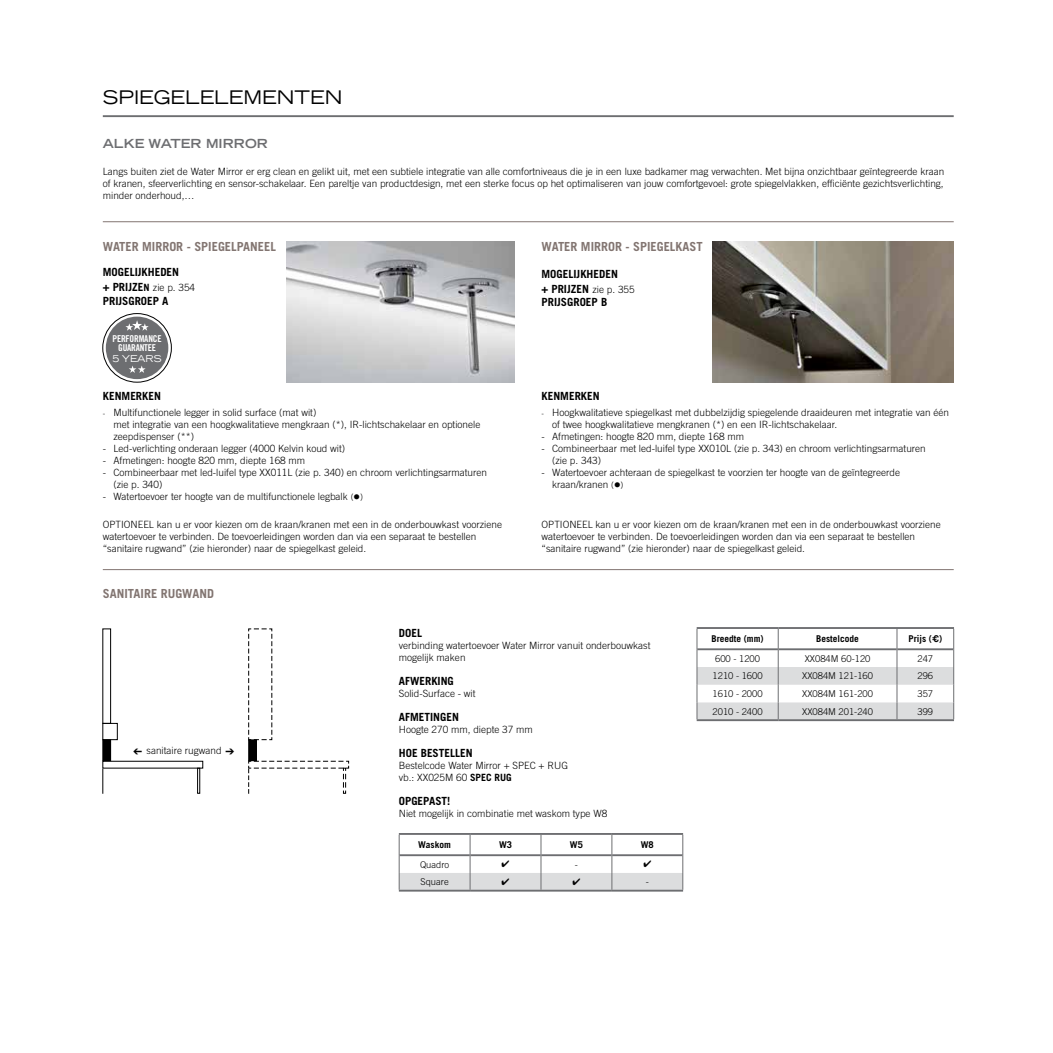
<style>
.page{position:relative;width:1053px;height:1053px;background:#fff}
.page>*{position:absolute;margin:0;border:0;box-sizing:border-box;transform-origin:0 0}
.t1{font:expanded 18.75px "Trade Gothic LH";color:#000}
.t2{font:700 12.5px "Trade Gothic";color:#827571}
.t3{font:700 expanded 12.5px "Trade Gothic LH";color:#6d6e71}
.t4{font:700 11.25px/15px "Trade Gothic";color:#000}
.t5{font:300 10px/12px "Trade Gothic";color:#000}
.t6{font:9.5px/8.5px "Trade Gothic Bold Cond Twenty";letter-spacing:-.02em;color:#fff;text-align:center}
.t7{font:expanded 9.5px "Trade Gothic LH";letter-spacing:-.02em;color:#fff}
.t8{font:300 9.38px "Trade Gothic";color:#000}
.t9{font:700 9.38px "Trade Gothic";color:#000}
.s1{font-weight:700;font-size:11.25px}
.s2{font-weight:700}
.s3{font-size:7.5px}
.s4{font-size:8.75px}
.s5{font-weight:300;font-size:10px}
.s6{font-family:"Helvetica"}
</style>
<div class="page">
<hr style="left:103px;top:221px;width:850px;height:1px;background:#827571">
<hr style="left:103px;top:569px;width:850px;height:1px;background:#827571">
<hr style="left:103px;top:115px;width:850px;height:2px;background:#6d6e71">
<img style="left:286px;top:241px;width:228px;height:141px">
<img style="left:712px;top:241px;width:241px;height:141px">
<div style="left:102px;top:628px;width:9px;height:95px;border:1px solid #000"></div>
<div style="left:102px;top:723px;width:16px;height:17px;border:1px solid #000"></div>
<div style="left:197px;top:767px;width:3px;height:26px;border:1px solid #000"></div>
<div style="left:103px;top:739px;width:8px;height:21px;background:#000"></div>
<div style="left:102px;top:739px;width:9px;height:22px;border:1px solid #000"></div>
<svg style="left:102px;top:768px;width:1px;height:25px"></svg>
<svg style="left:248px;top:628px;width:25px;height:112px"></svg>
<div style="left:249px;top:739px;width:7px;height:21px;background:#000"></div>
<div style="left:248px;top:739px;width:9px;height:22px;border:1px solid #000"></div>
<svg style="left:248px;top:760px;width:101px;height:33px"></svg>
<hr style="left:696px;top:627px;width:82px;height:2px;background:#6d6e71">
<hr style="left:778px;top:627px;width:118px;height:2px;background:#6d6e71">
<hr style="left:896px;top:627px;width:57px;height:2px;background:#6d6e71">
<svg style="left:696px;top:629px;width:258px;height:91px"></svg>
<hr style="left:696px;top:719px;width:82px;height:2px;background:#6d6e71">
<hr style="left:778px;top:719px;width:118px;height:2px;background:#6d6e71">
<hr style="left:896px;top:719px;width:57px;height:2px;background:#6d6e71">
<hr style="left:399px;top:833px;width:71px;height:1px;background:#6d6e71">
<hr style="left:470px;top:833px;width:71px;height:1px;background:#6d6e71">
<hr style="left:541px;top:833px;width:71px;height:1px;background:#6d6e71">
<hr style="left:612px;top:833px;width:71px;height:1px;background:#6d6e71">
<hr style="left:399px;top:889px;width:71px;height:2px;background:#6d6e71">
<hr style="left:470px;top:889px;width:71px;height:2px;background:#6d6e71">
<hr style="left:541px;top:889px;width:71px;height:2px;background:#6d6e71">
<hr style="left:612px;top:889px;width:71px;height:2px;background:#6d6e71">
<div style="left:106px;top:316px;width:62px;height:63px;background:#6d6e71;border-radius:50%"></div>
<div style="left:102px;top:313px;width:70px;height:69px;border:1px solid #000;border-radius:50%"></div>
<svg style="left:129px;top:366px;width:17px;height:7px"></svg>
<svg style="left:125px;top:320px;width:24px;height:11px"></svg>
<svg style="left:399px;top:834px;width:284px;height:56px"></svg>
<h1 class="t1" style="left:103px;top:85px;width:241px">SPIEGELELEMENTEN</h1>
<p class="t3" style="left:103px;top:136px;width:167px">ALKE WATER MIRROR</p>
<p class="t5" style="left:103px;top:166px;width:843px;text-align:justify">Langs buiten ziet de Water Mirror er erg clean en gelikt uit, met een subtiele integratie van alle comfortniveaus die je in een luxe badkamer mag verwachten. Met bijna onzichtbaar geïntegreerde kraan of kranen, sfeerverlichting en sensor-schakelaar. Een pareltje van productdesign, met een sterke focus op het optimaliseren van jouw comfortgevoel: grote spiegelvlakken, efficiënte gezichtsverlichting, minder onderhoud,…</p>
<p class="t2" style="left:103px;top:238px;width:174px">WATER MIRROR - SPIEGELPANEEL</p>
<p class="t4" style="left:103px;top:264px;width:78px">MOGELIJKHEDEN</p>
<p class="t5" style="left:103px;top:281px;width:94px"><span class="s1">+ PRIJZE</span><span class="s2">N</span> zie p. 354</p>
<p class="t4" style="left:103px;top:293px;width:67px">PRIJSGROEP A</p>
<p class="t6" style="left:112px;top:334px;width:51px">PERFORMANCE<br>GUARANTEE</p>
<p class="t7" style="left:112px;top:352px;width:51px">5 YEARS</p>
<p class="t4" style="left:103px;top:389px;width:60px">KENMERKEN</p>
<p class="t5" style="left:113px;top:406px;width:368px;text-indent:-11px"><span class="s3">-</span> Multifunctionele legger in solid surface (mat wit)<br>met integratie van een hoogkwalitatieve mengkraan (*), IR-lichtschakelaar en optionele zeepdispenser (**)</p>
<p class="t5" style="left:103px;top:442px;width:244px">- Led-verlichting onderaan legger (4000 Kelvin koud wit)</p>
<p class="t5" style="left:103px;top:454px;width:204px">- Afmetingen: hoogte 820 mm, diepte 168 mm</p>
<p class="t5" style="left:113px;top:466px;width:375px;text-indent:-11px">- Combineerbaar met led-luifel type XX011L (zie p. 340) en chroom verlichtingsarmaturen (zie p. 340)</p>
<p class="t5" style="left:103px;top:490px;width:262px">- Watertoevoer ter hoogte van de multifunctionele legbalk <span class="s4">(</span>●<span class="s4">)</span></p>
<p class="t5" style="left:103px;top:518px;width:400px">OPTIONEEL kan u er voor kiezen om de kraan/kranen met een in de onderbouwkast voorziene watertoevoer te verbinden. De toevoerleidingen worden dan via een separaat te bestellen “sanitaire rugwand” (zie hieronder) naar de spiegelkast geleid.</p>
<p class="t2" style="left:103px;top:586px;width:113px">SANITAIRE RUGWAND</p>
<p class="t2" style="left:541px;top:238px;width:162px">WATER MIRROR - SPIEGELKAST</p>
<p class="t4" style="left:541px;top:266px;width:95px">MOGELIJKHEDEN<br>+ PRIJZEN <span class="s5">zie p. 355</span></p>
<p class="t4" style="left:541px;top:294px;width:67px">PRIJSGROEP B</p>
<p class="t4" style="left:541px;top:389px;width:60px">KENMERKEN</p>
<p class="t5" style="left:552px;top:406px;width:398px;text-indent:-11px"><span class="s3">-</span> Hoogkwalitatieve spiegelkast met dubbelzijdig spiegelende draaideuren met integratie van één of twee hoogkwalitatieve mengkranen (*) en een IR-lichtschakelaar.</p>
<p class="t5" style="left:541px;top:430px;width:204px">- Afmetingen: hoogte 820 mm, diepte 168 mm</p>
<p class="t5" style="left:552px;top:442px;width:375px;text-indent:-11px">- Combineerbaar met led-luifel type XX010L (zie p. 343) en chroom verlichtingsarmaturen (zie p. 343)</p>
<p class="t5" style="left:552px;top:466px;width:349px;text-indent:-11px">- Watertoevoer achteraan de spiegelkast te voorzien ter hoogte van de geïntegreerde kraan/kranen <span class="s4">(</span>●<span class="s4">)</span></p>
<p class="t5" style="left:541px;top:518px;width:400px">OPTIONEEL kan u er voor kiezen om de kraan/kranen met een in de onderbouwkast voorziene watertoevoer te verbinden. De toevoerleidingen worden dan via een separaat te bestellen “sanitaire rugwand” (zie hieronder) naar de spiegelkast geleid.</p>
<p class="t5" style="left:147px;top:744px;width:89px">sanitaire rugwand ➔</p>
<p class="t4" style="left:399px;top:625px;width:25px">DOEL</p>
<p class="t5" style="left:399px;top:639px;width:253px">verbinding watertoevoer Water Mirror vanuit onderbouwkast mogelijk maken</p>
<p class="t4" style="left:399px;top:673px;width:57px">AFWERKING</p>
<p class="t5" style="left:399px;top:687px;width:78px">Solid-Surface - wit</p>
<p class="t4" style="left:399px;top:709px;width:62px">AFMETINGEN</p>
<p class="t5" style="left:399px;top:723px;width:135px">Hoogte 270 mm, diepte 37 mm</p>
<p class="t4" style="left:399px;top:745px;width:75px">HOE BESTELLEN</p>
<p class="t5" style="left:399px;top:759px;width:171px">Bestelcode Water Mirror + SPEC + RUG vb.: XX025M 60 <span class="s2">SPEC RUG</span></p>
<p class="t4" style="left:399px;top:793px;width:53px">OPGEPAST!</p>
<p class="t5" style="left:399px;top:807px;width:210px">Niet mogelijk in combinatie met waskom type W8</p>
<p class="t9" style="left:418px;top:839px;width:34px">Waskom</p>
<p class="t9" style="left:499px;top:839px;width:15px">W3</p>
<p class="t9" style="left:570px;top:839px;width:15px">W5</p>
<p class="t9" style="left:640px;top:839px;width:15px">W8</p>
<p class="t8" style="left:420px;top:858px;width:31px">Quadro</p>
<p class="t8" style="left:420px;top:876px;width:30px">Square</p>
<p class="t8" style="left:645px;top:876px;width:5px">-</p>
<p class="t9" style="left:711px;top:633px;width:54px">Breedte (mm)</p>
<p class="t9" style="left:816px;top:633px;width:44px">Bestelcode</p>
<p class="t9" style="left:908px;top:633px;width:35px">Prijs (<span class="s6">€</span>)</p>
<p class="t8" style="left:715px;top:652px;width:46px">600 - 1200</p>
<p class="t8" style="left:804px;top:652px;width:67px">XX084M 60-120</p>
<p class="t8" style="left:917px;top:652px;width:17px">247</p>
<p class="t8" style="left:712px;top:670px;width:52px">1210 - 1600</p>
<p class="t8" style="left:802px;top:670px;width:72px">XX084M 121-160</p>
<p class="t8" style="left:917px;top:670px;width:17px">296</p>
<p class="t8" style="left:712px;top:688px;width:52px">1610 - 2000</p>
<p class="t8" style="left:802px;top:688px;width:72px">XX084M 161-200</p>
<p class="t8" style="left:917px;top:688px;width:17px">357</p>
<p class="t8" style="left:712px;top:706px;width:52px">2010 - 2400</p>
<p class="t8" style="left:802px;top:706px;width:72px">XX084M 201-240</p>
<p class="t8" style="left:917px;top:706px;width:17px">399</p>
</div>
